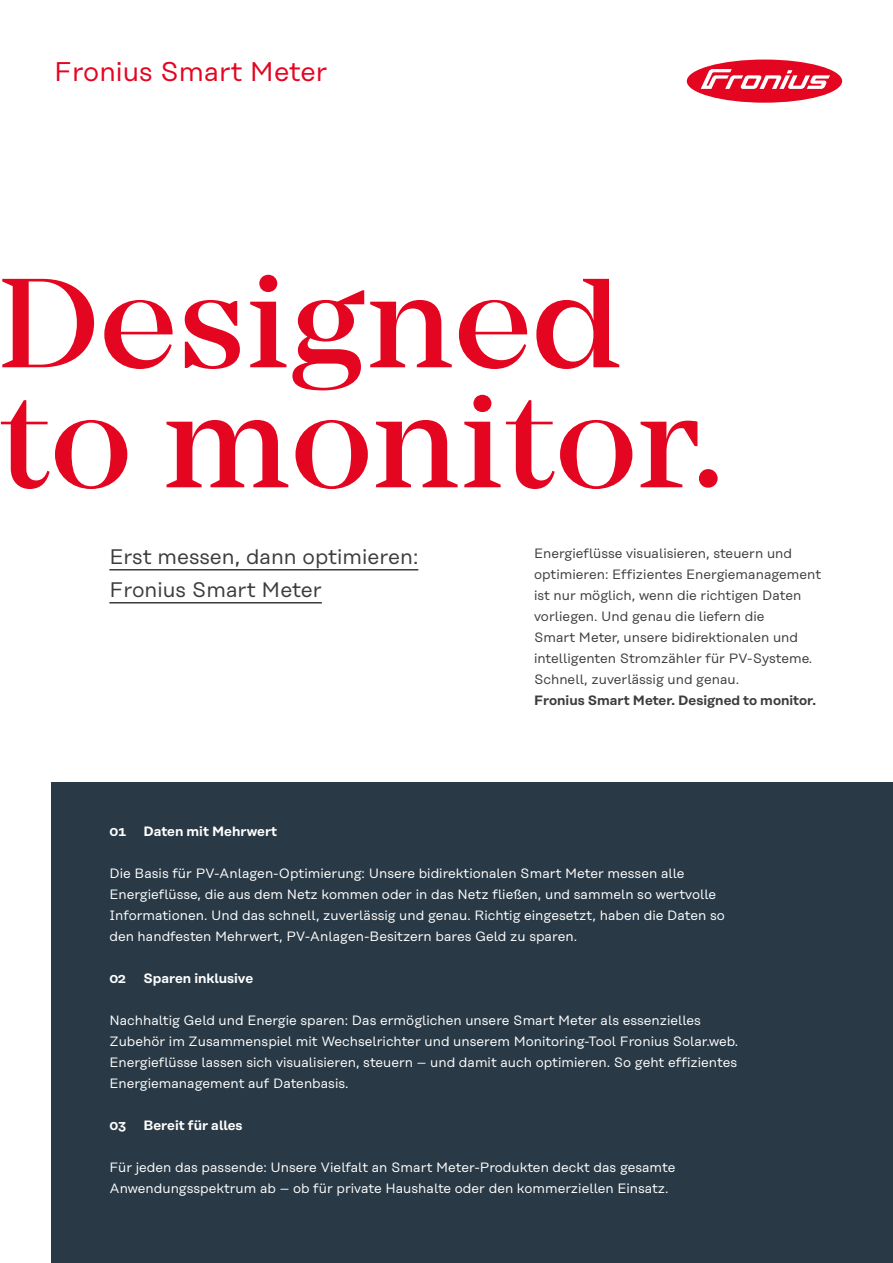
<style>
.page{position:relative;width:893px;height:1263px;background:#fff}
.page>*{position:absolute;margin:0;border:0;box-sizing:border-box;transform-origin:0 0}
.t1{font:500 132px/120px "Mirador";color:#e40521}
.t2{font:27px "Rational Text";color:#e40521}
.t3{font:21px/33px "Rational Text";color:#3c3c3b}
.t4{font:13.5px/21px "Rational Text";color:#fff}
.t5{font:13.5px/21px "Rational Text";color:#3c3c3b}
.t6{font:600 13.5px "Rational Text";color:#fff}
.t7{font:600 13.5px "Rational Text";color:#3c3c3b}
</style>
<div class="page">
<div style="left:51px;top:782px;width:842px;height:481px;background:#293945"></div>
<div style="left:687px;top:60px;width:155px;height:43px;background:#e40521;border-radius:50%"></div>
<svg style="left:701px;top:69px;width:129px;height:20px"></svg>
<hr style="left:109px;top:569px;width:309px;height:1px;background:#3c3c3b">
<hr style="left:109px;top:602px;width:213px;height:1px;background:#3c3c3b">
<h2 class="t2" style="left:54px;top:58px;width:275px">Fronius Smart Meter</h2>
<h1 class="t1" style="left:-2px;top:273px;width:724px">Designed to monitor.</h1>
<h3 class="t3" style="left:109px;top:540px;width:310px">Erst messen, dann optimieren:<br>Fronius Smart Meter</h3>
<p class="t5" style="left:534px;top:543px;width:289px">Energieflüsse visualisieren, steuern und optimieren: Effizientes Energiemanagement ist nur möglich, wenn die richtigen Daten vorliegen. Und genau die liefern die<br>Smart Meter, unsere bidirektionalen und intelligenten Stromzähler für PV-Systeme.<br>Schnell, zuverlässig und genau.</p>
<p class="t7" style="left:534px;top:695px;width:283px">Fronius Smart Meter. Designed to monitor.</p>
<p class="t6" style="left:109px;top:826px;width:18px">01</p>
<p class="t6" style="left:143px;top:826px;width:135px">Daten mit Mehrwert</p>
<p class="t4" style="left:109px;top:863px;width:617px">Die Basis für PV-Anlagen-Optimierung: Unsere bidirektionalen Smart Meter messen alle Energieflüsse, die aus dem Netz kommen oder in das Netz fließen, und sammeln so wertvolle Informationen. Und das schnell, zuverlässig und genau. Richtig eingesetzt, haben die Daten so den handfesten Mehrwert, PV-Anlagen-Besitzern bares Geld zu sparen.</p>
<p class="t6" style="left:109px;top:973px;width:18px">02</p>
<p class="t6" style="left:143px;top:973px;width:111px">Sparen inklusive</p>
<p class="t4" style="left:109px;top:1010px;width:630px">Nachhaltig Geld und Energie sparen: Das ermöglichen unsere Smart Meter als essenzielles Zubehör im Zusammenspiel mit Wechselrichter und unserem Monitoring-Tool Fronius Solar.web.<br>Energieflüsse lassen sich visualisieren, steuern – und damit auch optimieren. So geht effizientes Energiemanagement auf Datenbasis.</p>
<p class="t6" style="left:109px;top:1120px;width:18px">03</p>
<p class="t6" style="left:143px;top:1120px;width:101px">Bereit für alles</p>
<p class="t4" style="left:109px;top:1157px;width:567px">Für jeden das passende: Unsere Vielfalt an Smart Meter-Produkten deckt das gesamte<br>Anwendungsspektrum ab – ob für private Haushalte oder den kommerziellen Einsatz.</p>
</div>
